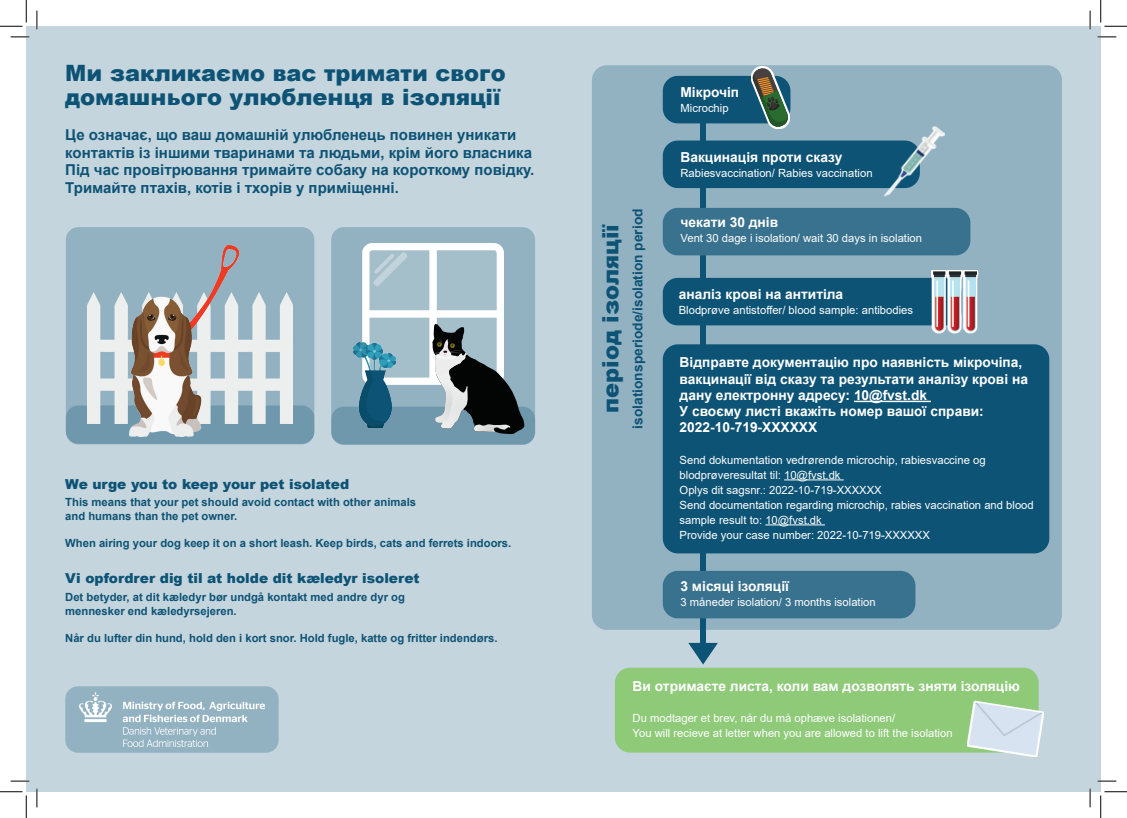
<style>
.page{position:relative;width:1127px;height:818px;background:#fff}
.page>*{position:absolute;margin:0;border:0;box-sizing:border-box;transform-origin:0 0}
.t1{font:900 22.5px/23.8px "Arial";color:#0d5375}
.t2{font:700 15px/17.5px "Arial";color:#0d5375}
.t3{font:700 13.75px/16.2px "Arial";color:#fff}
.t4{font:900 13.75px "Arial";color:#0d5375}
.t5{font:700 13.75px "Arial";color:#0d5375}
.t6{font:11.25px/15px "Arial";color:#fff}
.t7{font:700 11.25px/13.8px "Arial";color:#0d5375}
</style>
<div class="page">
<div style="left:26px;top:26px;width:1074px;height:766px;background:#c5d5dd"></div>
<div style="left:65px;top:686px;width:213px;height:67px;background:#93b2c1;border-radius:13px"></div>
<img style="left:79px;top:693px;width:186px;height:53px">
<div style="left:591px;top:65px;width:470px;height:565px;background:#93b2c1;border-radius:15px"></div>
<div style="left:331px;top:227px;width:204px;height:217px;background:#93b2c1;border-radius:13px"></div>
<div style="left:331px;top:407px;width:204px;height:38px;background:#6f98ac;border-radius:13px"></div>
<div style="left:700px;top:113px;width:5px;height:531px;background:#0d5375"></div>
<svg style="left:688px;top:643px;width:29px;height:21px"></svg>
<div style="left:662px;top:141px;width:257px;height:47px;background:#0d5375;border-radius:15px"></div>
<div style="left:662px;top:76px;width:128px;height:47px;background:#0d5375;border-radius:15px"></div>
<div style="left:614px;top:668px;width:424px;height:84px;background:#8fca79;border-radius:15px"></div>
<div style="left:662px;top:278px;width:299px;height:47px;background:#0d5375;border-radius:15px"></div>
<div style="left:662px;top:344px;width:386px;height:209px;background:#0d5375;border-radius:15px"></div>
<hr style="left:853px;top:401px;width:77px;height:1px;background:#fff">
<hr style="left:784px;top:479px;width:59px;height:1px;background:#fff">
<hr style="left:765px;top:524px;width:59px;height:1px;background:#fff">
<div style="left:662px;top:208px;width:308px;height:47px;background:#39728e;border-radius:15px"></div>
<div style="left:662px;top:571px;width:253px;height:47px;background:#39728e;border-radius:15px"></div>
<img style="left:362px;top:244px;width:141px;height:141px">
<svg style="left:427px;top:324px;width:97px;height:110px"></svg>
<img style="left:353px;top:342px;width:42px;height:85px">
<svg style="left:750px;top:66px;width:34px;height:63px"></svg>
<svg style="left:751px;top:68px;width:38px;height:60px"></svg>
<div style="left:66px;top:227px;width:248px;height:217px;background:#93b2c1;border-radius:13px"></div>
<div style="left:66px;top:405px;width:248px;height:39px;background:#6f98ac;border-radius:13px"></div>
<img style="left:88px;top:293px;width:204px;height:130px">
<img style="left:129px;top:246px;width:109px;height:191px">
<img style="left:877px;top:126px;width:68px;height:70px">
<svg style="left:931px;top:270px;width:47px;height:63px"></svg>
<img style="left:932px;top:272px;width:44px;height:60px">
<svg style="left:966px;top:700px;width:77px;height:57px"></svg>
<img style="left:968px;top:702px;width:74px;height:53px">
<svg style="left:11px;top:36px;width:18px;height:2px"></svg>
<svg style="left:1097px;top:36px;width:18px;height:2px"></svg>
<svg style="left:11px;top:780px;width:18px;height:2px"></svg>
<svg style="left:1097px;top:780px;width:18px;height:2px"></svg>
<svg style="left:36px;top:11px;width:2px;height:18px"></svg>
<svg style="left:36px;top:788px;width:2px;height:19px"></svg>
<svg style="left:1089px;top:11px;width:1px;height:18px"></svg>
<svg style="left:1089px;top:788px;width:1px;height:19px"></svg>
<svg style="left:0;top:0;width:27px;height:27px"></svg>
<svg style="left:0;top:791px;width:27px;height:27px"></svg>
<svg style="left:1100px;top:0;width:26px;height:27px"></svg>
<svg style="left:1100px;top:791px;width:26px;height:27px"></svg>
<h1 class="t1" style="left:65px;top:61px;width:442px">Ми закликаємо вас тримати свого домашнього улюбленця в ізоляції</h1>
<h2 class="t2" style="left:65px;top:126px;width:470px">Це означає, що ваш домашній улюбленець повинен уникати контактів із іншими тваринами та людьми, крім його власника Під час провітрювання тримайте собаку на короткому повідку.<br>Тримайте птахів, котів і тхорів у приміщенні.</h2>
<p class="t4" style="left:65px;top:474px;width:285px">We urge you to keep your pet isolated</p>
<p class="t7" style="left:65px;top:495px;width:352px">This means that your pet should avoid contact with other animals and humans than the pet owner.</p>
<p class="t7" style="left:65px;top:537px;width:447px">When airing your dog keep it on a short leash. Keep birds, cats and ferrets indoors.</p>
<p class="t4" style="left:65px;top:568px;width:356px">Vi opfordrer dig til at holde dit kæledyr isoleret</p>
<p class="t7" style="left:65px;top:590px;width:341px">Det betyder, at dit kæledyr bør undgå kontakt med andre dyr og mennesker end kæledyrsejeren.</p>
<p class="t7" style="left:65px;top:631px;width:433px">Når du lufter din hund, hold den i kort snor. Hold fugle, katte og fritter indendørs.</p>
<h1 class="t1" style="left:598px;top:413px;width:190px;rotate:-90deg">період ізоляції</h1>
<p class="t5" style="left:627px;top:429px;width:222px;rotate:-90deg">isolationsperiode/isolation period</p>
<p class="t3" style="left:680px;top:84px;width:60px">Мікрочіп</p>
<p class="t6" style="left:680px;top:101px;width:50px">Microchip</p>
<p class="t3" style="left:680px;top:149px;width:163px">Вакцинація проти сказу</p>
<p class="t6" style="left:680px;top:165px;width:193px">Rabiesvaccination/ Rabies vaccination</p>
<p class="t3" style="left:680px;top:214px;width:99px">чекати 30 днів</p>
<p class="t6" style="left:680px;top:230px;width:243px">Vent 30 dage i isolation/ wait 30 days in isolation</p>
<p class="t3" style="left:678px;top:286px;width:166px">аналіз крові на антитіла</p>
<p class="t6" style="left:678px;top:302px;width:236px">Blodprøve antistoffer/ blood sample: antibodies</p>
<p class="t3" style="left:679px;top:355px;width:350px">Відправте документацію про наявність мікрoчіпa, вакцинації від сказу та результати аналізу крові на дану електронну адресу: 10@fvst.dk<br>У своєму листі вкажіть номер вашої справи:<br>2022-10-719-XXXXXX</p>
<p class="t6" style="left:679px;top:452px;width:355px">Send dokumentation vedrørende microchip, rabiesvaccine og blodprøveresultat til: 10@fvst.dk<br>Oplys dit sagsnr.: 2022-10-719-XXXXXX<br>Send documentation regarding microchip, rabies vaccination and blood sample result to: 10@fvst.dk<br>Provide your case number: 2022-10-719-XXXXXX</p>
<p class="t3" style="left:680px;top:579px;width:110px">3 місяці ізоляції</p>
<p class="t6" style="left:680px;top:595px;width:197px">3 måneder isolation/ 3 months isolation</p>
<p class="t3" style="left:632px;top:678px;width:388px">Ви отримаєте листа, коли вам дозволять зняти ізоляцію</p>
<p class="t6" style="left:632px;top:710px;width:321px">Du modtager et brev, når du må ophæve isolationen/<br>You will recieve at letter when you are allowed to lift the isolation</p>
</div>
